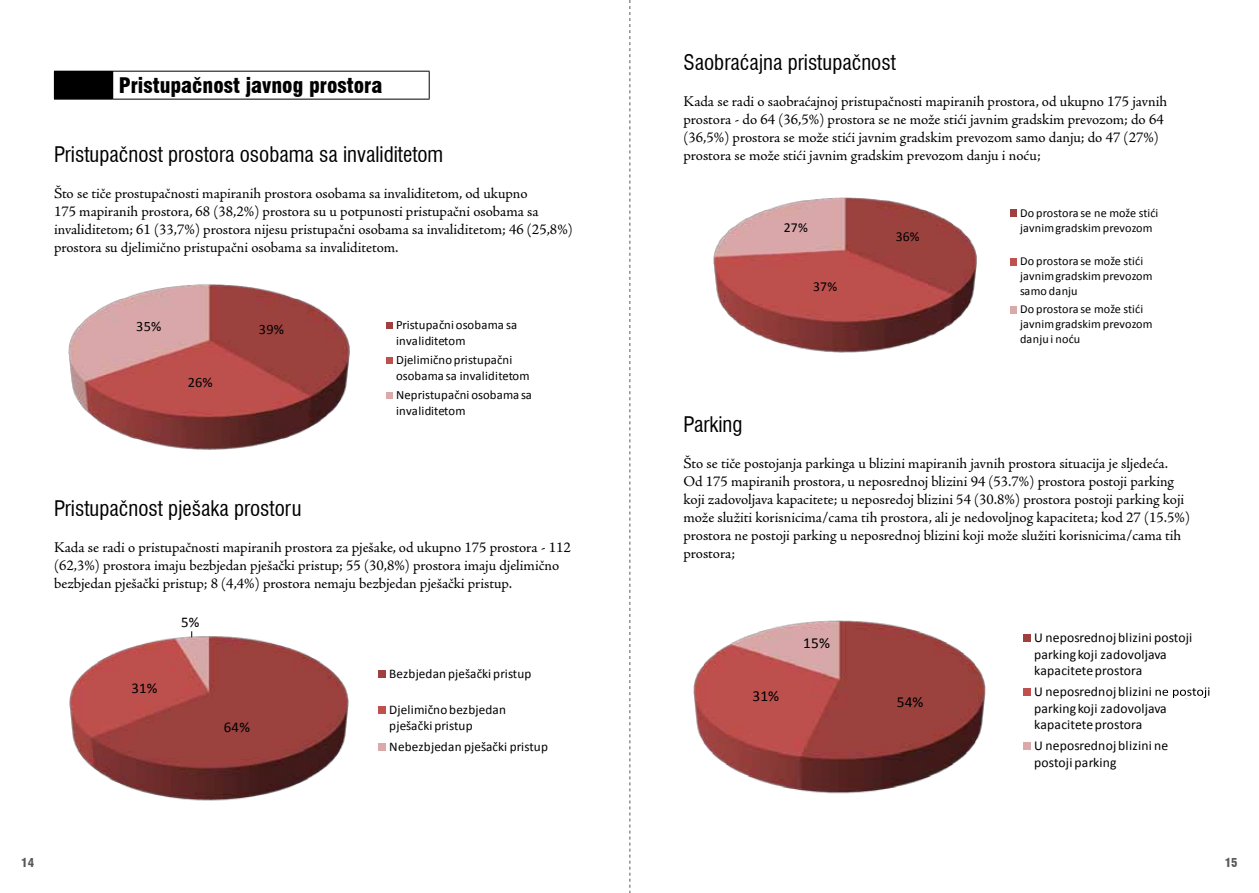
<style>
.page{position:relative;width:1259px;height:893px;background:#fff}
.page>*{position:absolute;margin:0;border:0;box-sizing:border-box;transform-origin:0 0}
.t1{font:condensed 21px "Swiss 721 BT";color:#000}
.t2{font:900 condensed 21px "Swiss 721 BT";color:#000}
.t3{font:15.3px "Calibri";color:#000}
.t4{font:15px/18px "Adobe Jenson Pro";letter-spacing:-.005em;color:#000}
.t5{font:14.85px "Calibri";color:#000}
.t6{font:14.25px "Calibri";color:#000}
.t7{font:13.65px/16.5px "Calibri";letter-spacing:.015em;color:#000}
.t8{font:13.2px/15.9px "Calibri";letter-spacing:.01em;color:#000}
.t9{font:12.75px/15.3px "Calibri";letter-spacing:.015em;color:#000}
.t10{font:12.15px/14.7px "Calibri";letter-spacing:.01em;color:#000}
.t11{font:900 condensed 12px "Swiss 721 BT";color:#58595b}
</style>
<div class="page">
<div style="left:54px;top:71px;width:59px;height:28px;background:#000"></div>
<hr style="left:113px;top:71px;width:316px;height:1px;background:#000">
<svg style="left:429px;top:72px;width:1px;height:27px"></svg>
<hr style="left:54px;top:99px;width:59px;height:1px;background:#000">
<hr style="left:113px;top:99px;width:316px;height:1px;background:#000">
<svg style="left:68px;top:284px;width:325px;height:166px"></svg>
<svg style="left:69px;top:631px;width:317px;height:170px"></svg>
<img style="left:713px;top:197px;width:264px;height:156px">
<div style="left:1010px;top:210px;width:7px;height:7px;background:#9e413e"></div>
<div style="left:1010px;top:258px;width:7px;height:7px;background:#c0504d"></div>
<div style="left:1010px;top:306px;width:7px;height:7px;background:#d9aaa9"></div>
<img style="left:693px;top:620px;width:293px;height:174px">
<div style="left:1023px;top:634px;width:7px;height:8px;background:#9e413e"></div>
<div style="left:1023px;top:688px;width:7px;height:8px;background:#c0504d"></div>
<div style="left:1023px;top:742px;width:7px;height:8px;background:#d9aaa9"></div>
<svg style="left:1155px;top:687px;width:54px;height:11px"></svg>
<svg style="left:629px;top:0;width:1px;height:893px"></svg>
<h1 class="t2" style="left:119px;top:73px;width:265px">Pristupačnost javnog prostora</h1>
<h1 class="t1" style="left:54px;top:142px;width:391px">Pristupačnost prostora osobama sa invaliditetom</h1>
<p class="t4" style="left:54px;top:184px;width:520px">Što se tiče prostupačnosti mapiranih prostora osobama sa invaliditetom, od ukupno<br>175 mapiranih prostora, 68 (38,2%) prostora su u potpunosti pristupačni osobama sa invaliditetom; 61 (33,7%) prostora nijesu pristupačni osobama sa invaliditetom; 46 (25,8%) prostora su djelimično pristupačni osobama sa invaliditetom.</p>
<p class="t6" style="left:136px;top:318px;width:27px">35%</p>
<p class="t9" style="left:396px;top:317px;width:123px">Pristupačni osobama sa invaliditetom</p>
<p class="t9" style="left:396px;top:352px;width:135px">Djelimično pristupačni osobama sa invaliditetom</p>
<p class="t9" style="left:396px;top:387px;width:137px">Nepristupačni osobama sa invaliditetom</p>
<p class="t6" style="left:259px;top:321px;width:27px">39%</p>
<p class="t6" style="left:188px;top:373px;width:27px">26%</p>
<h1 class="t1" style="left:54px;top:496px;width:249px">Pristupačnost pješaka prostoru</h1>
<p class="t4" style="left:54px;top:539px;width:518px">Kada se radi o pristupačnosti mapiranih prostora za pješake, od ukupno 175 prostora - 112 (62,3%) prostora imaju bezbjedan pješački pristup; 55 (30,8%) prostora imaju djelimično bezbjedan pješački pristup; 8 (4,4%) prostora nemaju bezbjedan pješački pristup.</p>
<p class="t5" style="left:132px;top:679px;width:27px">31%</p>
<p class="t5" style="left:181px;top:613px;width:20px">5%</p>
<p class="t5" style="left:224px;top:718px;width:27px">64%</p>
<p class="t8" style="left:389px;top:665px;width:144px">Bezbjedan pješački pristup</p>
<p class="t8" style="left:389px;top:701px;width:118px">Djelimično bezbjedan pješački pristup</p>
<p class="t8" style="left:389px;top:738px;width:160px">Nebezbjedan pješački pristup</p>
<h1 class="t1" style="left:683px;top:50px;width:214px">Saobraćajna pristupačnost</h1>
<p class="t4" style="left:683px;top:93px;width:485px">Kada se radi o saobraćajnoj pristupačnosti mapiranih prostora, od ukupno 175 javnih prostora - do 64 (36,5%) prostora se ne može stići javnim gradskim prevozom; do 64 (36,5%) prostora se može stići javnim gradskim prevozom samo danju; do 47 (27%) prostora se može stići javnim gradskim prevozom danju i noću;</p>
<p class="t7" style="left:784px;top:219px;width:25px">27%</p>
<p class="t7" style="left:813px;top:278px;width:25px">37%</p>
<p class="t7" style="left:895px;top:228px;width:25px">36%</p>
<p class="t10" style="left:1020px;top:205px;width:140px">Do prostora se ne može stići javnim gradskim prevozom</p>
<p class="t10" style="left:1020px;top:253px;width:134px">Do prostora se može stići javnim gradskim prevozom samo danju</p>
<p class="t10" style="left:1020px;top:301px;width:134px">Do prostora se može stići javnim gradskim prevozom danju i noću</p>
<h1 class="t1" style="left:683px;top:412px;width:60px">Parking</h1>
<p class="t4" style="left:683px;top:455px;width:508px">Što se tiče postojanja parkinga u blizini mapiranih javnih prostora situacija je sljedeća.<br>Od 175 mapiranih prostora, u neposrednoj blizini 94 (53.7%) prostora postoji parking koji zadovoljava kapacitete; u neposredoj blizini 54 (30.8%) prostora postoji parking koji može služiti korisnicima/cama tih prostora, ali je nedovoljnog kapaciteta; kod 27 (15.5%) prostora ne postoji parking u neposrednoj blizini koji može služiti korisnicima/cama tih prostora;</p>
<p class="t3" style="left:752px;top:686px;width:28px">31%</p>
<p class="t3" style="left:803px;top:633px;width:28px">15%</p>
<p class="t7" style="left:1034px;top:629px;width:160px">U neposrednoj blizini postoji parking koji zadovoljava kapacitete prostora</p>
<p class="t7" style="left:1034px;top:683px;width:160px">U neposrednoj blizini postoji parking koji zadovoljava kapacitete prostora</p>
<p class="t7" style="left:1034px;top:737px;width:136px">U neposrednoj blizini ne postoji parking</p>
<p class="t3" style="left:896px;top:692px;width:28px">54%</p>
<p class="t11" style="left:21px;top:856px;width:14px">14</p>
<p class="t11" style="left:1224px;top:856px;width:14px">15</p>
</div>
